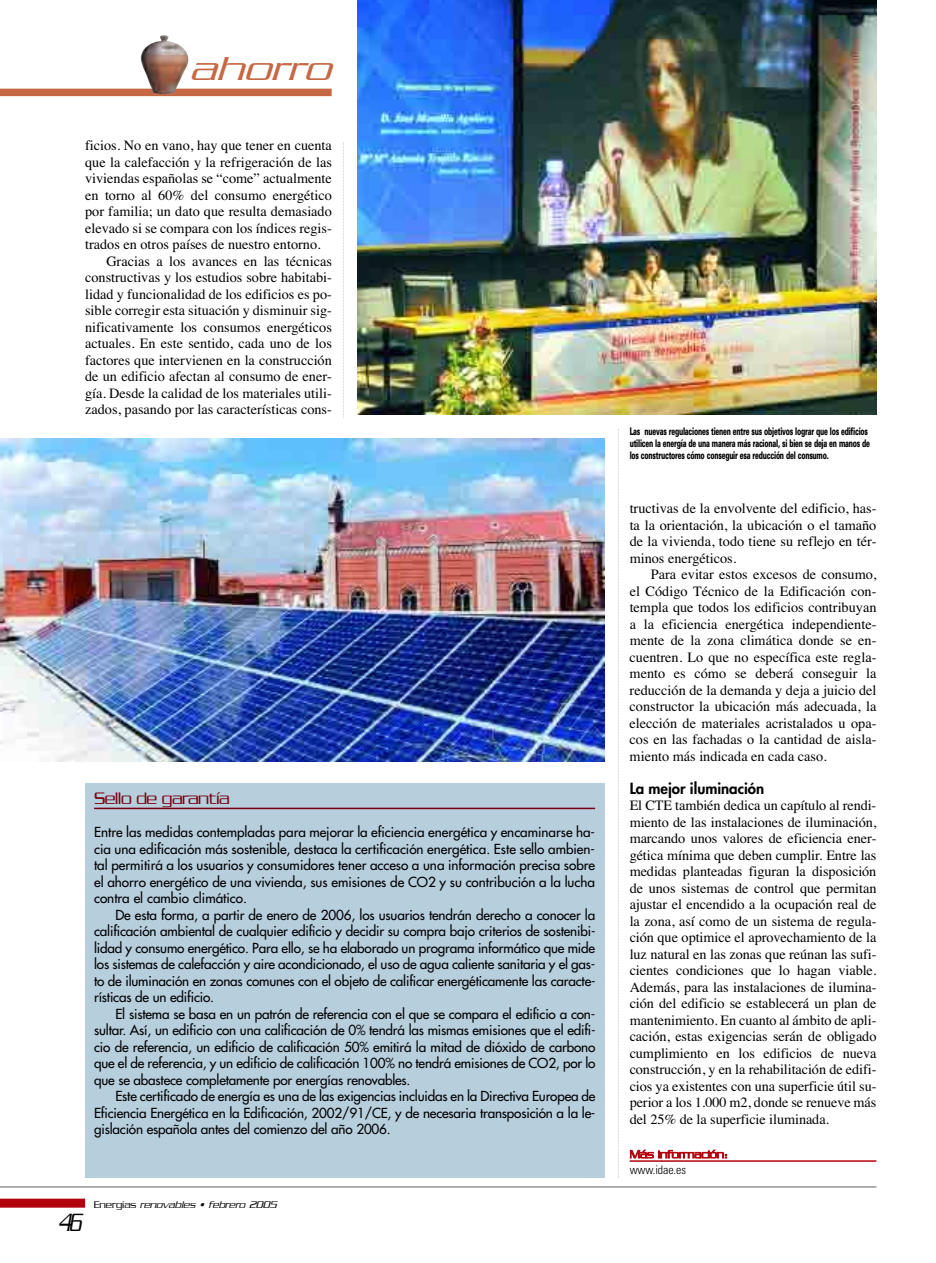
<style>
.page{position:relative;width:936px;height:1263px;background:#fff}
.page>*{position:absolute;margin:0;border:0;box-sizing:border-box;transform-origin:0 0}
.t1{font:italic 300 36px "Serpentine";color:#c76845;scale:1.25 1}
.t2{font:italic 300 27px "Serpentine";color:#000;scale:.7 1}
.t3{font:300 18px "Serpentine";letter-spacing:-.035em;color:#7b000f}
.t4{font:800 15px "Futura";color:#000}
.t5{font:14.25px/16.5px "Times";color:#000;text-align:justify}
.t6{font:13.5px/16.5px "Futura";letter-spacing:-.01em;color:#000;text-align:justify}
.t7{font:300 12px "Serpentine";letter-spacing:-.015em;color:#b3000f}
.t8{font:300 condensed 12px "Univers";letter-spacing:-.01em;color:#000}
.t9{font:900 10.5px/12px "Univers";letter-spacing:-.035em;color:#000;scale:.6 1}
.t10{font:italic 300 10.5px "Serpentine";color:#000}
.s1{font-style:normal}
</style>
<div class="page">
<hr style="left:629px;top:1160px;width:247px;height:2px;background:#b3000f">
<div style="left:0;top:1199px;width:85px;height:9px;background:#b3000f"></div>
<svg style="left:618px;top:429px;width:1px;height:749px"></svg>
<svg style="left:343px;top:143px;width:1px;height:275px"></svg>
<hr style="left:0;top:1186px;width:876px;height:1px;background:#5c6264">
<div style="left:0;top:89px;width:331px;height:7px;background:#c76845"></div>
<img style="left:141px;top:35px;width:47px;height:59px">
<div style="left:85px;top:783px;width:519px;height:395px;background:#b7cedd"></div>
<hr style="left:94px;top:808px;width:501px;height:1px;background:#7b000f">
<img style="left:0;top:438px;width:604px;height:324px">
<img style="left:357px;top:0;width:519px;height:414px">
<h1 class="t1" style="left:189px;top:57px;width:114px">ahorro</h1>
<p class="t5" style="left:85px;top:138px;width:248px">ficios. No en vano, hay que tener en cuenta</p>
<p class="t5" style="left:85px;top:155px;width:248px">que la calefacción y la refrigeración de las</p>
<p class="t5" style="left:85px;top:171px;width:248px">viviendas españolas se “come” actualmente</p>
<p class="t5" style="left:85px;top:188px;width:248px">en torno al 60% del consumo energético</p>
<p class="t5" style="left:85px;top:204px;width:248px">por familia; un dato que resulta demasiado</p>
<p class="t5" style="left:85px;top:221px;width:248px">elevado si se compara con los índices regis-</p>
<p class="t5" style="left:85px;top:237px;width:237px">trados en otros países de nuestro entorno.</p>
<p class="t5" style="left:106px;top:254px;width:227px">Gracias a los avances en las técnicas</p>
<p class="t5" style="left:85px;top:270px;width:248px">constructivas y los estudios sobre habitabi-</p>
<p class="t5" style="left:85px;top:287px;width:248px">lidad y funcionalidad de los edificios es po-</p>
<p class="t5" style="left:85px;top:303px;width:248px">sible corregir esta situación y disminuir sig-</p>
<p class="t5" style="left:85px;top:320px;width:248px">nificativamente los consumos energéticos</p>
<p class="t5" style="left:85px;top:336px;width:248px">actuales. En este sentido, cada uno de los</p>
<p class="t5" style="left:85px;top:353px;width:248px">factores que intervienen en la construcción</p>
<p class="t5" style="left:85px;top:369px;width:248px">de un edificio afectan al consumo de ener-</p>
<p class="t5" style="left:85px;top:386px;width:248px">gía. Desde la calidad de los materiales utili-</p>
<p class="t5" style="left:85px;top:402px;width:248px">zados, pasando por las características cons-</p>
<p class="t3" style="left:94px;top:792px;width:137px">Sello de garantía</p>
<p class="t6" style="left:94px;top:825px;width:502px">Entre las medidas contempladas para mejorar la eficiencia energética y encaminarse ha&shy;cia una edificación más sostenible, destaca la certificación energética. Este sello ambien&shy;tal permitirá a los usuarios y consumidores tener acceso a una información precisa sobre el ahorro energético de una vivienda, sus emisiones de CO2 y su contribución a la lucha contra el cambio climático.</p>
<p class="t6" style="left:94px;top:907px;width:503px;text-indent:21px">De esta forma, a partir de enero de 2006, los usuarios tendrán derecho a conocer la calificación ambiental de cualquier edificio y decidir su compra bajo criterios de sostenibi&shy;lidad y consumo energético. Para ello, se ha elaborado un programa informático que mide los sistemas de calefacción y aire acondicionado, el uso de agua caliente sanitaria y el gas&shy;to de iluminación en zonas comunes con el objeto de calificar energéticamente las caracte&shy;rísticas de un edificio.</p>
<p class="t6" style="left:94px;top:1006px;width:503px;text-indent:21px">El sistema se basa en un patrón de referencia con el que se compara el edificio a con&shy;sultar. Así, un edificio con una calificación de 0% tendrá las mismas emisiones que el edifi&shy;cio de referencia, un edificio de calificación 50% emitirá la mitad de dióxido de carbono que el de referencia, y un edificio de calificación 100% no tendrá emisiones de CO2, por lo que se abastece completamente por energías renovables.</p>
<p class="t6" style="left:94px;top:1089px;width:503px;text-indent:21px">Este certificado de energía es una de las exigencias incluidas en la Directiva Europea de Eficiencia Energética en la Edificación, 2002/91/CE, y de necesaria transposición a la le&shy;gislación española antes del comienzo del año 2006.</p>
<h2 class="t2" style="left:58px;top:1213px;width:34px">46</h2>
<p class="t10" style="left:94px;top:1201px;width:184px"><span class="s1">Energías</span> renovables • febrero 2005</p>
<p class="t9" style="left:629px;top:427px;width:402px">Las nuevas regulaciones tienen entre sus objetivos lograr que los edificios utilicen la energía de una manera más racional, si bien se deja en manos de los constructores cómo conseguir esa reducción del consumo.</p>
<p class="t5" style="left:629px;top:501px;width:248px">tructivas de la envolvente del edificio, has&shy;ta la orientación, la ubicación o el tamaño de la vivienda, todo tiene su reflejo en tér&shy;minos energéticos.</p>
<p class="t5" style="left:629px;top:567px;width:248px;text-indent:21px">Para evitar estos excesos de consumo, el Código Técnico de la Edificación con&shy;templa que todos los edificios contribuyan a la eficiencia energética independiente&shy;mente de la zona climática donde se en&shy;cuentren. Lo que no específica este regla&shy;mento es cómo se deberá conseguir la reducción de la demanda y deja a juicio del constructor la ubicación más adecuada, la elección de materiales acristalados u opa&shy;cos en las fachadas o la cantidad de aisla&shy;miento más indicada en cada caso.</p>
<p class="t4" style="left:629px;top:781px;width:136px">La mejor iluminación</p>
<p class="t5" style="left:629px;top:798px;width:248px">El CTE también dedica un capítulo al rendi&shy;miento de las instalaciones de iluminación, marcando unos valores de eficiencia ener&shy;gética mínima que deben cumplir. Entre las medidas planteadas figuran la disposición de unos sistemas de control que permitan ajustar el encendido a la ocupación real de la zona, así como de un sistema de regula&shy;ción que optimice el aprovechamiento de la luz natural en las zonas que reúnan las sufi&shy;cientes condiciones que lo hagan viable.<br>Además, para las instalaciones de ilumina&shy;ción del edificio se establecerá un plan de mantenimiento. En cuanto al ámbito de apli&shy;cación, estas exigencias serán de obligado cumplimiento en los edificios de nueva construcción, y en la rehabilitación de edifi&shy;cios ya existentes con una superficie útil su&shy;perior a los 1.000 m2, donde se renueve más del 25% de la superficie iluminada.</p>
<p class="t7" style="left:629px;top:1150px;width:100px">Más información:</p>
<p class="t8" style="left:629px;top:1166px;width:58px">www.idae.es</p>
</div>
